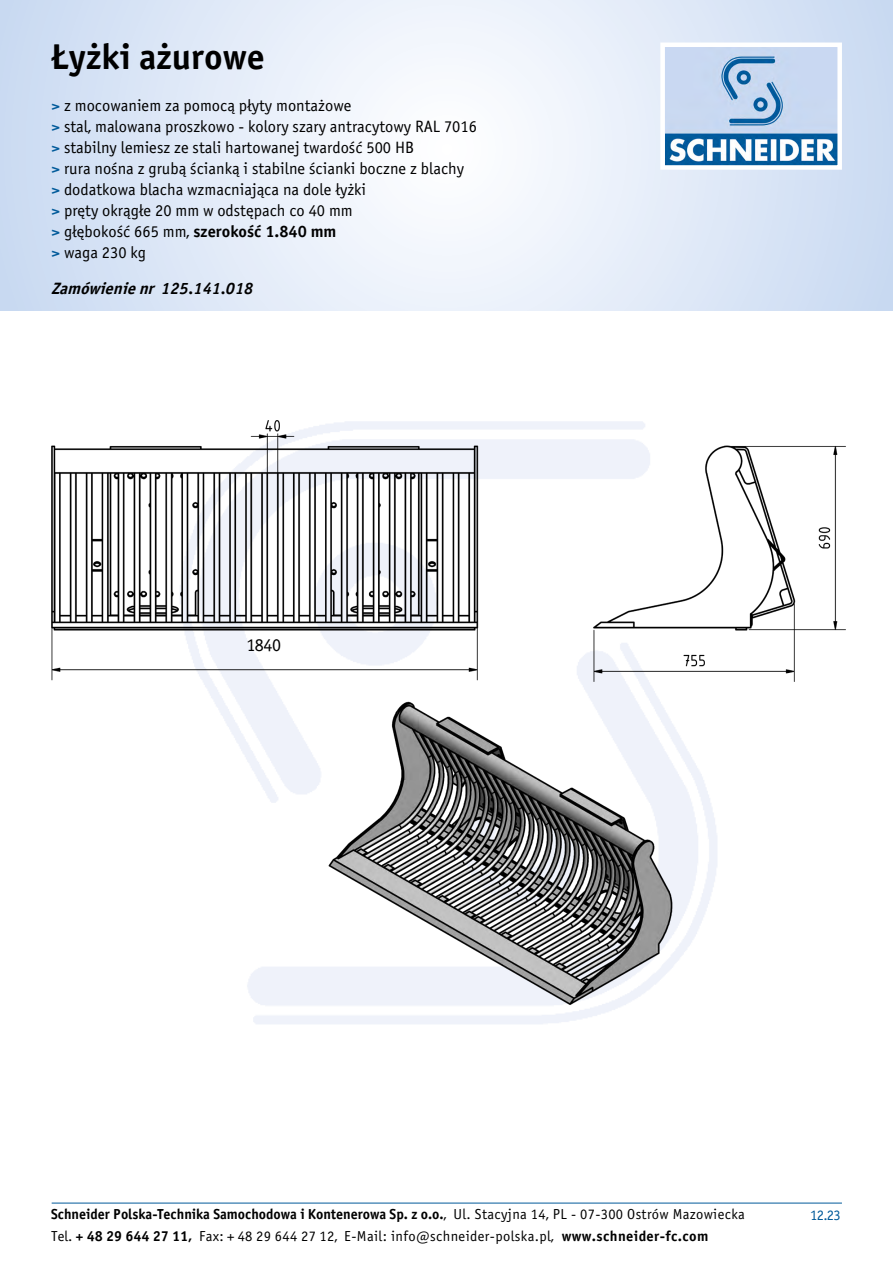
<style>
.page{position:relative;width:893px;height:1263px;background:#fff}
.page>*{position:absolute;margin:0;border:0;box-sizing:border-box;transform-origin:0 0}
.t1{font:36px "Officina Sans Bold ITC";color:#000}
.t2{font:18px "Officina Sans Book ITC";color:#000}
.t3{font:16.5px/21px "Officina Sans Book ITC";color:#000}
.t4{font:16.5px "Officina Sans Bold ITC";color:#000}
.t5{font:italic 16.5px "Officina Sans Bold ITC";color:#000}
.t6{font:14.55px "Officina Sans Bold ITC";color:#000}
.t7{font:14.55px "Officina Sans Book ITC";letter-spacing:.025em;color:#000}
.t8{font:14.55px "Officina Sans Book ITC";color:#005a9a}
.s1{font-family:"Officina Sans Bold ITC";color:#005a9a}
.s2{color:#005a9a}
.s3{font-family:"Officina Sans Book ITC"}
.s4{font-style:inherit}
.s5{font-family:"Officina Sans Bold ITC"}
</style>
<div class="page">
<svg style="left:0;top:0;width:893px;height:310px"></svg>
<img style="left:665px;top:48px;width:172px;height:117px">
<div style="left:660px;top:43px;width:182px;height:127px;border:4px solid #fff"></div>
<img style="left:51px;top:420px;width:795px;height:595px">
<hr style="left:52px;top:1203px;width:790px;height:1px;background:#005a9a">
<h1 class="t1" style="left:51px;top:34px;width:215px">Łyżki ażurowe</h1>
<p class="t3" style="left:51px;top:95px;width:427px"><span class="s1">&gt;</span> z mocowaniem za pomocą płyty montażowe<br><span class="s1">&gt;</span> stal, malowana proszkowo - kolory szary antracytowy RAL 7016 <span class="s1">&gt;</span> stabilny lemiesz ze stali hartowanej twardość 500 HB<br><span class="s1">&gt;</span> rura nośna z grubą ścianką i stabilne ścianki boczne z blachy <span class="s1">&gt;</span> dodatkowa blacha wzmacniająca na dole łyżki<br><span class="s1">&gt;</span> pręty okrągłe 20 mm w odstępach co 40 mm</p>
<p class="t4" style="left:51px;top:221px;width:287px"><span class="s2">&gt;</span> <span class="s3">głębokość 665 mm,</span> szerokość 1.840 mm</p>
<p class="t3" style="left:51px;top:242px;width:97px"><span class="s1">&gt;</span> waga 230 kg</p>
<p class="t5" style="left:51px;top:278px;width:204px">Zamówienienr <span class="s4">1 2 5 . 1 4 1 . 0 1 8</span></p>
<p class="t2" style="left:247px;top:634px;width:36px">1840</p>
<p class="t6" style="left:51px;top:1205px;width:695px">Schneider Polska-Technika Samochodowa i Kontenerowa Sp. z o.o.<span class="s3">, Ul. Stacyjna 14, PL - 07-300 Ostrów Mazowiecka</span></p>
<p class="t8" style="left:810px;top:1207px;width:32px">12.23</p>
<p class="t7" style="left:51px;top:1227px;width:659px">Tel. <span class="s5">+ 48 29 644 27 11,</span> Fax: + 48 29 644 27 12, E-Mail: info@schneider-polska.pl, <span class="s5">www.schneider-fc.com</span></p>
</div>
